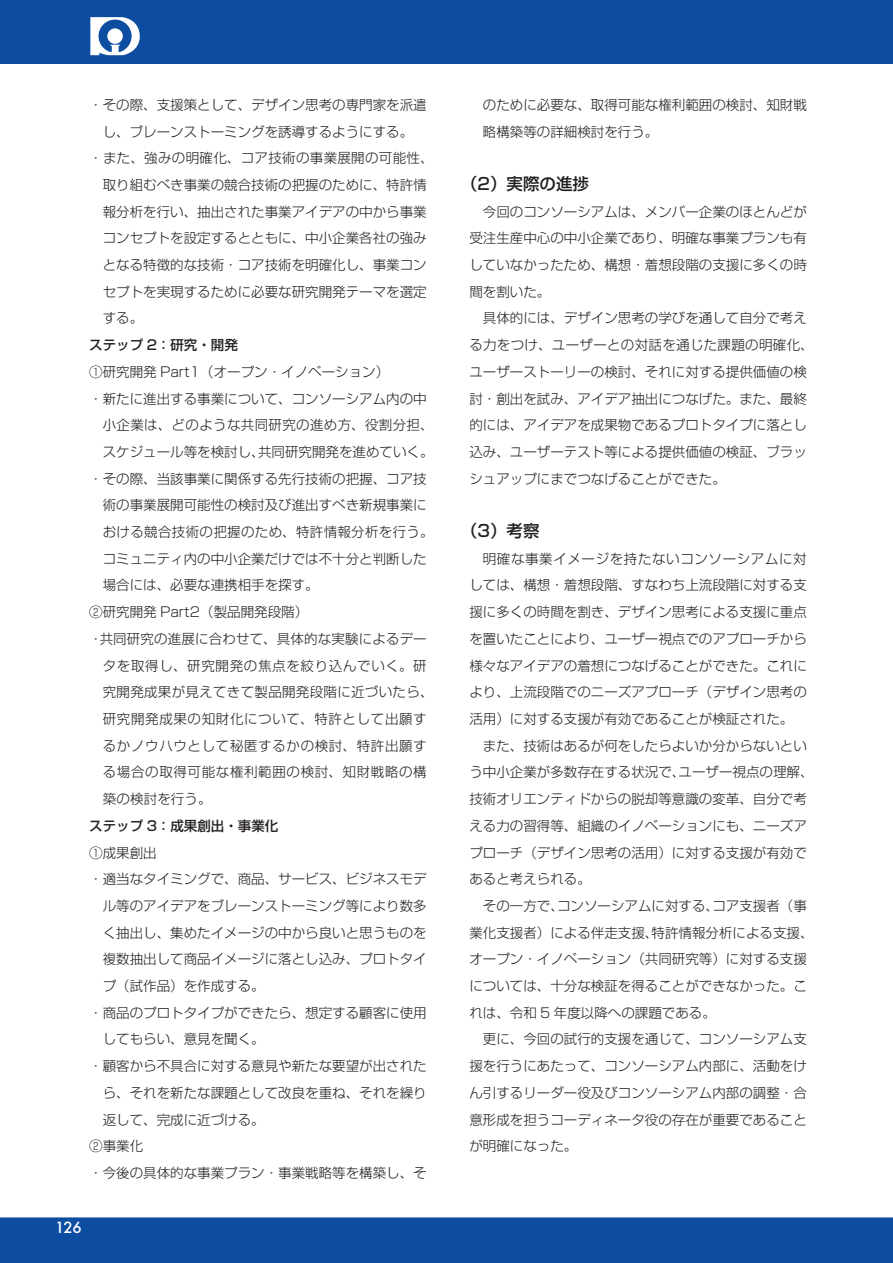
<style>
.page{position:relative;width:893px;height:1263px;background:#fff}
.page>*{position:absolute;margin:0;border:0;box-sizing:border-box;transform-origin:0 0}
.見出し_中{font:500 16.5px "Shin Go Pr 5";color:#231f20}
.t1{font:500 15px "Futura";color:#fff}
.本文{font:300 13.5px/26.7px "Shin Go Pr 5";color:#231f20;text-align:justify}
.本文1下げ1頭出{font:300 13.5px/26.7px "Shin Go Pr 5";color:#231f20}
.本文1下げ1頭出-2{font:300 13.5px/26.7px "Shin Go Pr 5";letter-spacing:.045em;color:#231f20}
.見出し_小{font:500 13.5px "Shin Go Pr 5";color:#231f20}
</style>
<div class="page">
<div style="left:0;top:0;width:893px;height:64px;background:#0d4da1"></div>
<div style="left:0;top:1217px;width:893px;height:46px;background:#0d4da1"></div>
<svg style="left:90px;top:17px;width:50px;height:38px"></svg>
<p class="本文1下げ1頭出" style="left:89px;top:90px;width:339px;text-align:center">・その際、支援策として、デザイン思考の専門家を派遣し、ブレーンストーミングを誘導するようにする。</p>
<p class="本文1下げ1頭出" style="left:103px;top:143px;width:332px;text-indent:-13px">・また、強みの明確化、コア技術の事業展開の可能性、取り組むべき事業の競合技術の把握のために、特許情報分析を行い、抽出された事業アイデアの中から事業コンセプトを設定するとともに、中小企業各社の強みとなる特徴的な技術・コア技術を明確化し、事業コンセプトを実現するために必要な研究開発テーマを選定する。</p>
<p class="見出し_小" style="left:89px;top:334px;width:150px">ステップ 2：研究・開発</p>
<p class="本文1下げ1頭出" style="left:89px;top:357px;width:301px">①研究開発 Part1（オープン・イノベーション）</p>
<p class="本文1下げ1頭出" style="left:103px;top:384px;width:332px;text-indent:-13px">・新たに進出する事業について、コンソーシアム内の中小企業は、どのような共同研究の進め方、役割分担、スケジュール等を検討し、共同研究開発を進めていく。</p>
<p class="本文1下げ1頭出" style="left:103px;top:464px;width:332px;text-indent:-13px">・その際、当該事業に関係する先行技術の把握、コア技術の事業展開可能性の検討及び進出すべき新規事業における競合技術の把握のため、特許情報分析を行う。コミュニティ内の中小企業だけでは不十分と判断した場合には、必要な連携相手を探す。</p>
<p class="本文1下げ1頭出" style="left:89px;top:597px;width:220px">②研究開発 Part2（製品開発段階）</p>
<p class="本文1下げ1頭出-2" style="left:103px;top:624px;width:332px;text-indent:-13px">・共同研究の進展に合わせて、具体的な実験によるデータを取得し、研究開発の焦点を絞り込んでいく。研究開発成果が見えてきて製品開発段階に近づいたら、研究開発成果の知財化について、特許として出願するかノウハウとして秘匿するかの検討、特許出願する場合の取得可能な権利範囲の検討、知財戦略の構築の検討を行う。</p>
<p class="見出し_小" style="left:89px;top:814px;width:191px">ステップ 3：成果創出・事業化</p>
<p class="本文1下げ1頭出" style="left:89px;top:838px;width:69px">①成果創出</p>
<p class="本文1下げ1頭出" style="left:103px;top:864px;width:325px;text-align:justify;text-indent:-13px">・適当なタイミングで、商品、サービス、ビジネスモデル等のアイデアをブレーンストーミング等により数多く抽出し、集めたイメージの中から良いと思うものを複数抽出して商品イメージに落とし込み、プロトタイプ（試作品）を作成する。</p>
<p class="本文1下げ1頭出" style="left:103px;top:998px;width:325px;text-indent:-13px">・商品のプロトタイプができたら、想定する顧客に使用してもらい、意見を聞く。</p>
<p class="本文1下げ1頭出" style="left:103px;top:1051px;width:325px;text-align:justify;text-indent:-13px">・顧客から不具合に対する意見や新たな要望が出されたら、それを新たな課題として改良を重ね、それを繰り返して、完成に近づける。</p>
<p class="本文1下げ1頭出" style="left:89px;top:1131px;width:55px">②事業化</p>
<p class="本文1下げ1頭出" style="left:89px;top:1158px;width:339px">・今後の具体的な事業プラン・事業戦略等を構築し、そ</p>
<p class="t1" style="left:55px;top:1217px;width:28px">126</p>
<p class="本文1下げ1頭出" style="left:483px;top:90px;width:326px">のために必要な、取得可能な権利範囲の検討、知財戦略構築等の詳細検討を行う。</p>
<p class="見出し_中" style="left:461px;top:170px;width:130px">（2）実際の進捗</p>
<p class="本文" style="left:469px;top:197px;width:339px;text-indent:14px">今回のコンソーシアムは、メンバー企業のほとんどが受注生産中心の中小企業であり、明確な事業プランも有していなかったため、構想・着想段階の支援に多くの時間を割いた。</p>
<p class="本文" style="left:469px;top:304px;width:346px;text-align:left;text-indent:14px">具体的には、デザイン思考の学びを通して自分で考える力をつけ、ユーザーとの対話を通じた課題の明確化、ユーザーストーリーの検討、それに対する提供価値の検討・創出を試み、アイデア抽出につなげた。また、最終的には、アイデアを成果物であるプロトタイプに落とし込み、ユーザーテスト等による提供価値の検証、ブラッシュアップにまでつなげることができた。</p>
<p class="見出し_中" style="left:461px;top:517px;width:80px">（3）考察</p>
<p class="本文" style="left:469px;top:544px;width:339px;text-indent:14px">明確な事業イメージを持たないコンソーシアムに対しては、構想・着想段階、すなわち上流段階に対する支援に多くの時間を割き、デザイン思考による支援に重点を置いたことにより、ユーザー視点でのアプローチから様々なアイデアの着想につなげることができた。これにより、上流段階でのニーズアプローチ（デザイン思考の活用）に対する支援が有効であることが検証された。</p>
<p class="本文" style="left:469px;top:731px;width:346px;text-align:left;text-indent:14px">また、技術はあるが何をしたらよいか分からないという中小企業が多数存在する状況で、ユーザー視点の理解、技術オリエンティドからの脱却等意識の変革、自分で考える力の習得等、組織のイノベーションにも、ニーズアプローチ（デザイン思考の活用）に対する支援が有効であると考えられる。</p>
<p class="本文" style="left:469px;top:891px;width:346px;text-align:left;text-indent:14px">その一方で、コンソーシアムに対する、コア支援者（事業化支援者）による伴走支援、特許情報分析による支援、オープン・イノベーション（共同研究等）に対する支援については、十分な検証を得ることができなかった。これは、令和 5 年度以降への課題である。</p>
<p class="本文" style="left:469px;top:1025px;width:339px;text-indent:14px">更に、今回の試行的支援を通じて、コンソーシアム支援を行うにあたって、コンソーシアム内部に、活動をけん引するリーダー役及びコンソーシアム内部の調整・合意形成を担うコーディネータ役の存在が重要であることが明確になった。</p>
</div>
